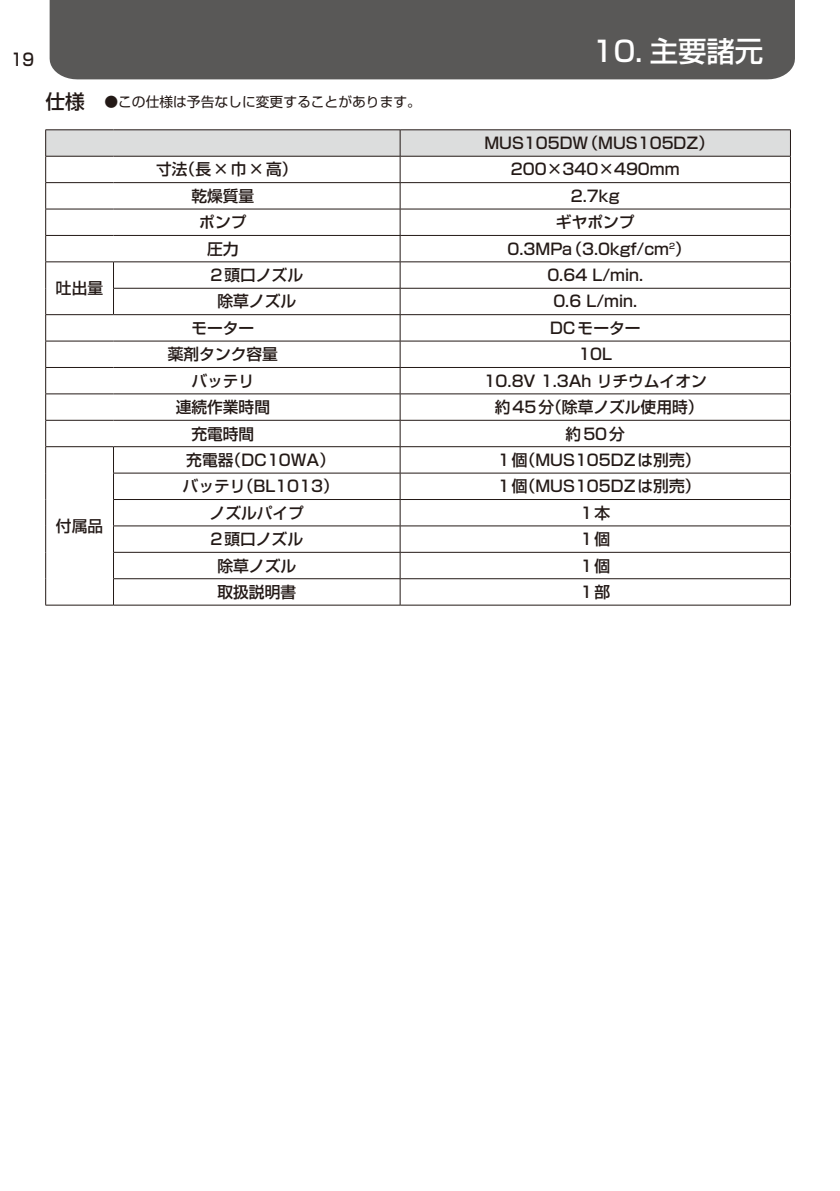
<style>
.page{position:relative;width:840px;height:1191px;background:#fff}
.page>*{position:absolute;margin:0;border:0;box-sizing:border-box;transform-origin:0 0}
.t1{font:500 28.4px "Shin Go Pro";color:#fff}
.t2{font:500 17px "Shin Go Pro";color:#231916;scale:.9 1}
.t3{font:500 15.8px "Shin Go Pro";color:#231916}
.t4{font:13.8px "Shin Go Pro";color:#231916}
.s1{font-weight:500;font-size:19.6px}
</style>
<div class="page">
<div style="left:50px;top:0;width:744px;height:79px;background:#595857"></div>
<hr style="left:45px;top:129px;width:68px;height:1px;background:#231916">
<hr style="left:113px;top:129px;width:287px;height:1px;background:#231916">
<hr style="left:400px;top:129px;width:390px;height:1px;background:#231916">
<svg style="left:45px;top:130px;width:745px;height:475px"></svg>
<hr style="left:45px;top:605px;width:68px;height:1px;background:#231916">
<hr style="left:113px;top:605px;width:287px;height:1px;background:#231916">
<hr style="left:400px;top:605px;width:390px;height:1px;background:#231916">
<p class="t2" style="left:11px;top:46px;width:27px">19</p>
<p class="t4" style="left:45px;top:90px;width:377px"><span class="s1">仕様　</span>●この仕様は予告なしに変更することがあります。</p>
<h1 class="t1" style="left:592px;top:28px;width:172px">10. 主要諸元</h1>
<p class="t3" style="left:484px;top:130px;width:231px">MUS105DW（MUS105DZ）</p>
<p class="t3" style="left:56px;top:275px;width:49px">吐出量</p>
<p class="t3" style="left:56px;top:513px;width:49px">付属品</p>
<p class="t3" style="left:156px;top:156px;width:143px">寸法（長×巾×高）</p>
<p class="t3" style="left:510px;top:156px;width:170px">200×340×490mm</p>
<p class="t3" style="left:191px;top:183px;width:64px">乾燥質量</p>
<p class="t3" style="left:570px;top:183px;width:50px">2.7kg</p>
<p class="t3" style="left:199px;top:209px;width:49px">ポンプ</p>
<p class="t3" style="left:555px;top:209px;width:80px">ギヤポンプ</p>
<p class="t3" style="left:207px;top:236px;width:33px">圧力</p>
<p class="t3" style="left:507px;top:236px;width:185px">0.3MPa（3.0kgf/cm<sup>2</sup>）</p>
<p class="t3" style="left:210px;top:262px;width:94px">2頭口ノズル</p>
<p class="t3" style="left:547px;top:262px;width:97px">0.64 L/min.</p>
<p class="t3" style="left:217px;top:288px;width:80px">除草ノズル</p>
<p class="t3" style="left:553px;top:288px;width:85px">0.6 L/min.</p>
<p class="t3" style="left:191px;top:315px;width:64px">モーター</p>
<p class="t3" style="left:549px;top:315px;width:92px">DCモーター</p>
<p class="t3" style="left:168px;top:341px;width:112px">薬剤タンク容量</p>
<p class="t3" style="left:578px;top:341px;width:35px">10L</p>
<p class="t3" style="left:191px;top:368px;width:64px">バッテリ</p>
<p class="t3" style="left:483px;top:368px;width:224px">10.8V 1.3Ah リチウムイオン</p>
<p class="t3" style="left:175px;top:394px;width:96px">連続作業時間</p>
<p class="t3" style="left:494px;top:394px;width:210px">約45分（除草ノズル使用時）</p>
<p class="t3" style="left:191px;top:420px;width:64px">充電時間</p>
<p class="t3" style="left:565px;top:420px;width:61px">約50分</p>
<p class="t3" style="left:186px;top:447px;width:150px">充電器（DC10WA）</p>
<p class="t3" style="left:497px;top:447px;width:204px">1個（MUS105DZは別売）</p>
<p class="t3" style="left:182px;top:473px;width:157px">バッテリ（BL1013）</p>
<p class="t3" style="left:497px;top:473px;width:204px">1個（MUS105DZは別売）</p>
<p class="t3" style="left:209px;top:500px;width:96px">ノズルパイプ</p>
<p class="t3" style="left:580px;top:500px;width:31px">1本</p>
<p class="t3" style="left:210px;top:526px;width:94px">2頭口ノズル</p>
<p class="t3" style="left:580px;top:526px;width:31px">1個</p>
<p class="t3" style="left:217px;top:552px;width:80px">除草ノズル</p>
<p class="t3" style="left:580px;top:552px;width:31px">1個</p>
<p class="t3" style="left:217px;top:579px;width:80px">取扱説明書</p>
<p class="t3" style="left:580px;top:579px;width:31px">1部</p>
</div>
